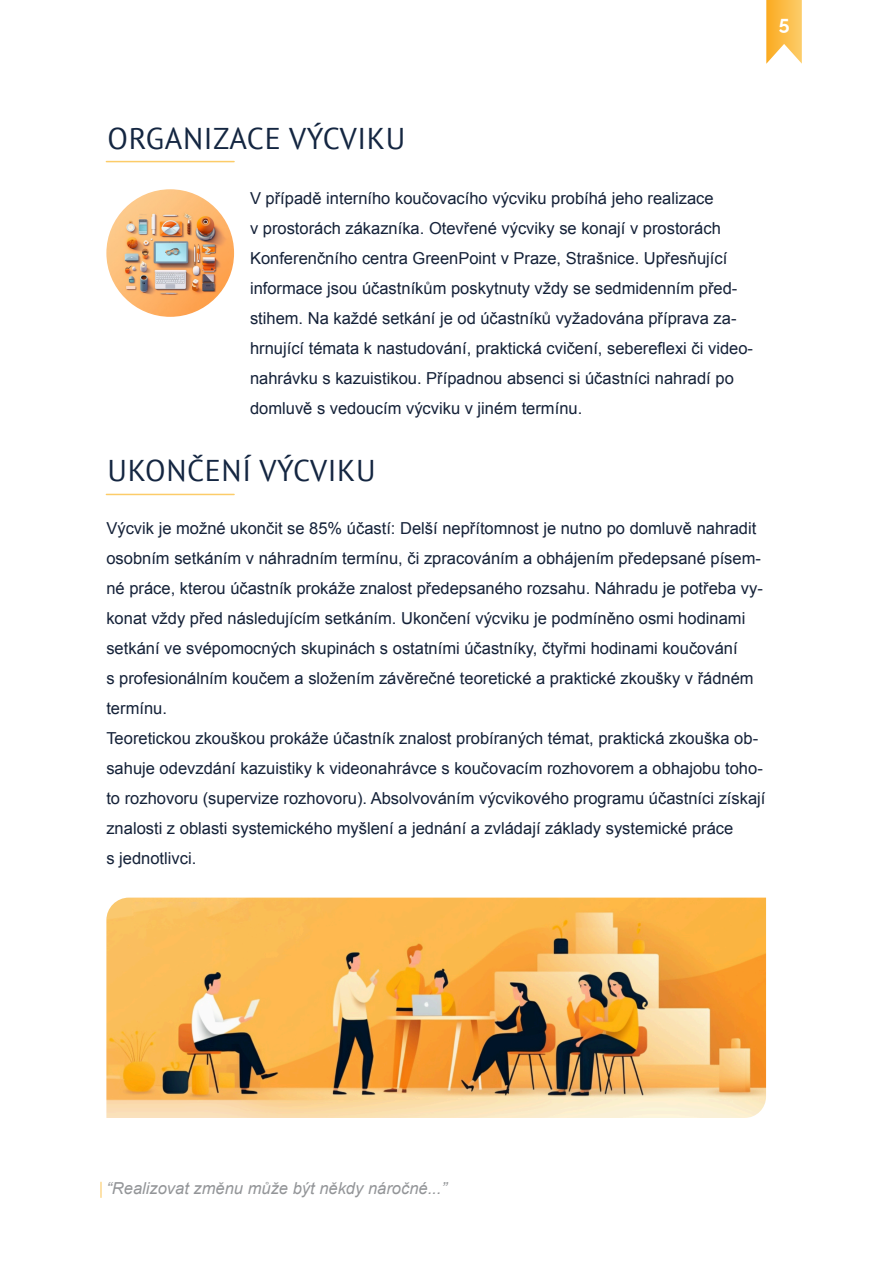
<style>
.page{position:relative;width:894px;height:1263px;background:#fff}
.page>*{position:absolute;margin:0;border:0;box-sizing:border-box;transform-origin:0 0}
.t1{font:30px "PT Sans";letter-spacing:.02em;color:#142641}
.t2{font:700 19.5px "Raleway";color:#fff}
.t3{font:16.5px/30px "Arial";color:#142138}
.t4{font:italic 16.5px "Arial";color:#939598}
</style>
<div class="page">
<svg style="left:766px;top:0;width:35px;height:64px"></svg>
<svg style="left:100px;top:1182px;width:1px;height:15px"></svg>
<hr style="left:106px;top:161px;width:128px;height:1px;background:#fccc69">
<img style="left:106px;top:898px;width:659px;height:220px">
<img style="left:106px;top:189px;width:128px;height:128px;border-radius:50%">
<hr style="left:106px;top:494px;width:128px;height:1px;background:#fccc69">
<p class="t2" style="left:778px;top:12px;width:12px">5</p>
<h1 class="t1" style="left:107px;top:126px;width:299px">ORGANIZACE VÝCVIKU</h1>
<p class="t3" style="left:250px;top:185px;width:504px">V případě interního koučovacího výcviku probíhá jeho realizace<br>v prostorách zákazníka. Otevřené výcviky se konají v prostorách Konferenčního centra GreenPoint v Praze, Strašnice. Upřesňující informace jsou účastníkům poskytnuty vždy se sedmidenním před&shy;stihem. Na každé setkání je od účastníků vyžadována příprava za&shy;hrnující témata k nastudování, praktická cvičení, sebereflexi či video&shy;nahrávku s kazuistikou. Případnou absenci si účastníci nahradí po domluvě s vedoucím výcviku v jiném termínu.</p>
<h1 class="t1" style="left:107px;top:459px;width:269px">UKONČENÍ VÝCVIKU</h1>
<p class="t3" style="left:106px;top:515px;width:660px">Výcvik je možné ukončit se 85% účastí: Delší nepřítomnost je nutno po domluvě nahradit osobním setkáním v náhradním termínu, či zpracováním a obhájením předepsané písem&shy;né práce, kterou účastník prokáže znalost předepsaného rozsahu. Náhradu je potřeba vy&shy;konat vždy před následujícím setkáním. Ukončení výcviku je podmíněno osmi hodinami setkání ve svépomocných skupinách s ostatními účastníky, čtyřmi hodinami koučování<br>s profesionálním koučem a složením závěrečné teoretické a praktické zkoušky v řádném termínu.<br>Teoretickou zkouškou prokáže účastník znalost probíraných témat, praktická zkouška ob&shy;sahuje odevzdání kazuistiky k videonahrávce s koučovacím rozhovorem a obhajobu toho&shy;to rozhovoru (supervize rozhovoru). Absolvováním výcvikového programu účastníci získají znalosti z oblasti systemického myšlení a jednání a zvládají základy systemické práce<br>s jednotlivci.</p>
<p class="t4" style="left:106px;top:1182px;width:342px">“Realizovat změnu může být někdy náročné...”</p>
</div>
